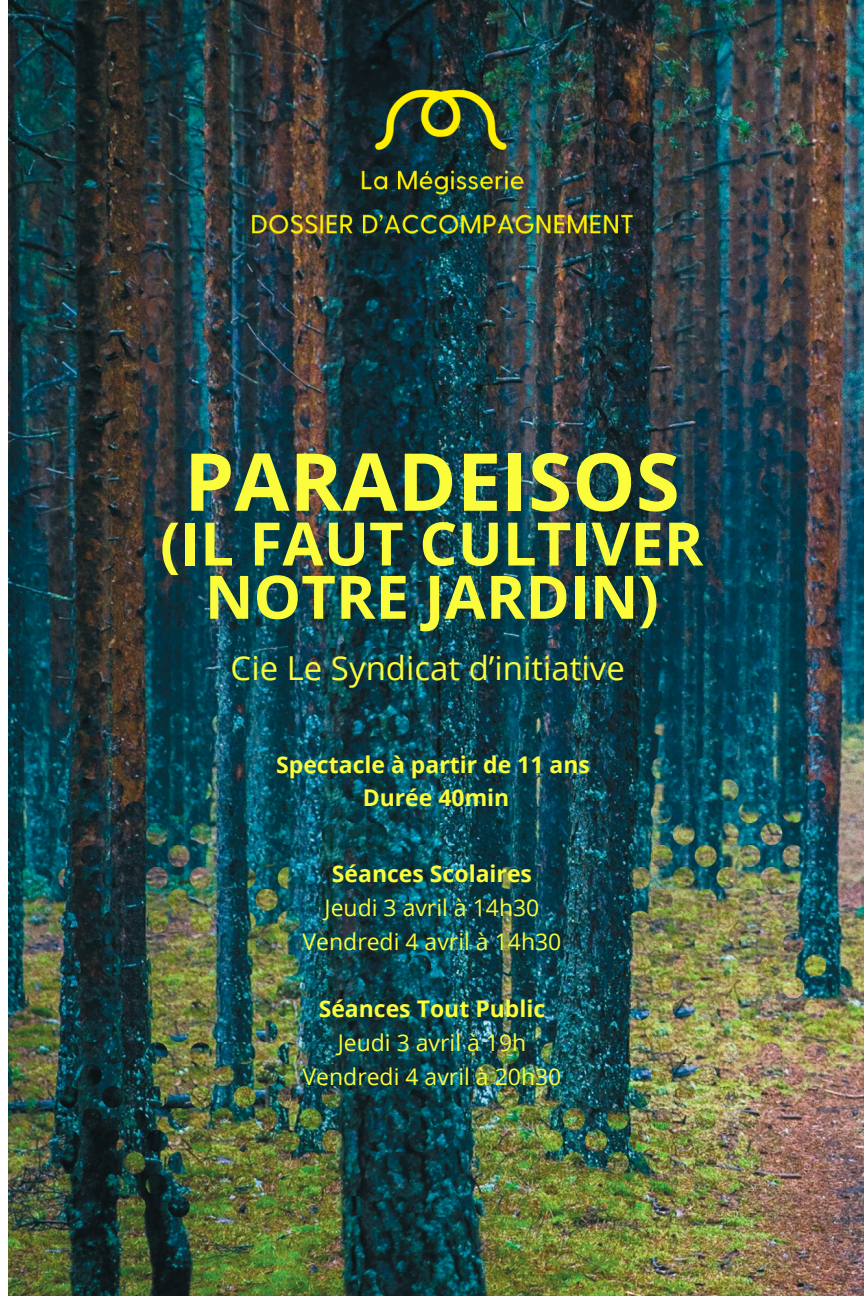
<style>
.page{position:relative;width:864px;height:1296px;background:#fff}
.page>*{position:absolute;margin:0;border:0;box-sizing:border-box;transform-origin:0 0}
.t1{font:700 80px "Open Sans";color:#fbfc3c}
.t2{font:700 60px/53.2px "Open Sans";color:#fbfc3c;text-align:center}
.t3{font:33px "Open Sans";color:#fbfc3c}
.t4{font:23px "Open Sans";color:#fbfc3c}
.t5{font:700 23px/33.8px "Open Sans";color:#fbfc3c;text-align:center}
</style>
<div class="page">
<img style="left:8px;top:0;width:856px;height:1296px">
<h1 class="t1" style="left:184px;top:425px;width:497px">PARADEISOS</h1>
<h1 class="t2" style="left:160px;top:516px;width:545px">(IL FAUT CULTIVER<br>NOTRE JARDIN)</h1>
<h2 class="t3" style="left:231px;top:645px;width:396px">Cie Le Syndicat d’initiative</h2>
<h3 class="t5" style="left:276px;top:747px;width:315px">Spectacle à partir de 11 ans<br>Durée 40min</h3>
<p class="t5" style="left:332px;top:857px;width:202px">Séances Scolaires</p>
<p class="t4" style="left:325px;top:892px;width:216px">Jeudi 3 avril à 14h30</p>
<p class="t4" style="left:303px;top:925px;width:260px">Vendredi 4 avril à 14h30</p>
<p class="t5" style="left:319px;top:992px;width:228px">Séances Tout Public</p>
<p class="t4" style="left:338px;top:1027px;width:190px">Jeudi 3 avril à 19h</p>
<p class="t4" style="left:303px;top:1060px;width:260px">Vendredi 4 avril à 20h30</p>
</div>
